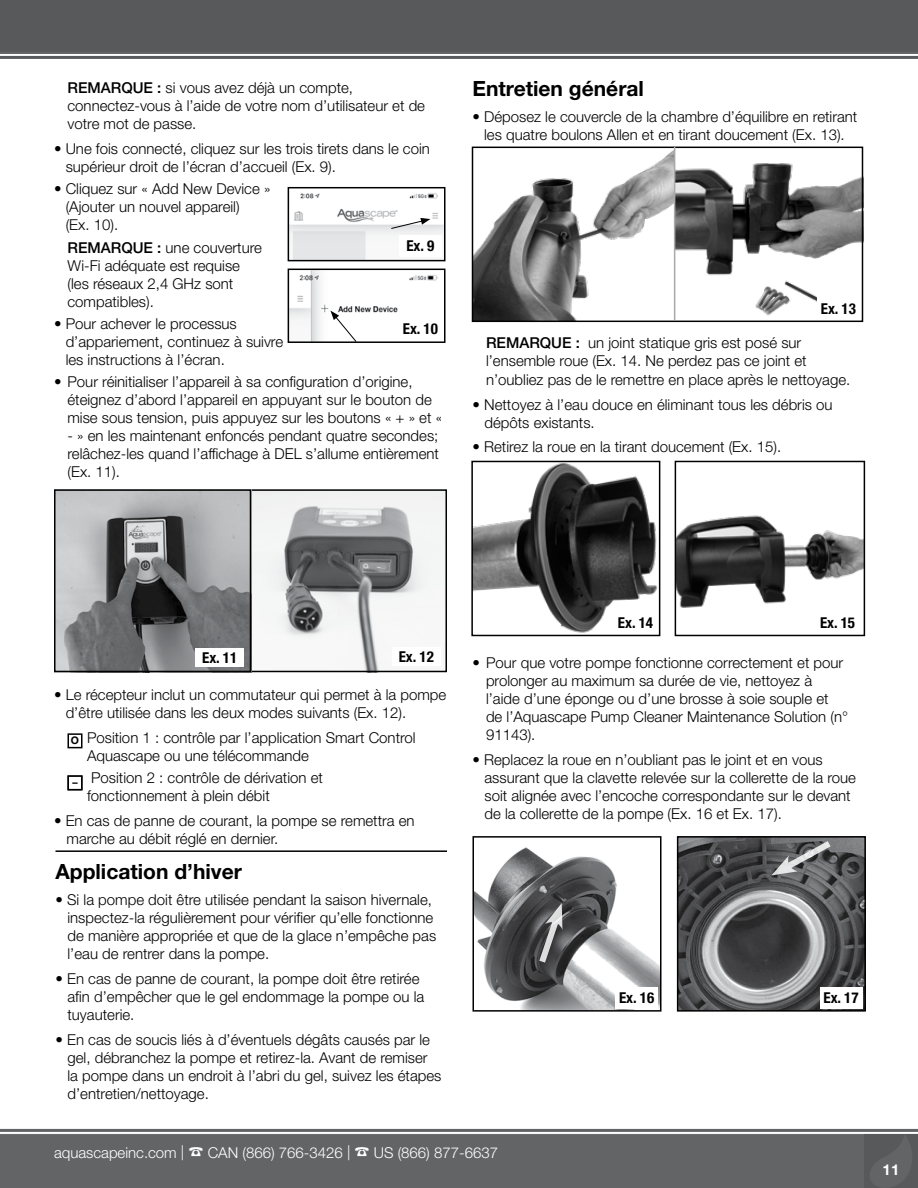
<style>
.page{position:relative;width:918px;height:1188px;background:#fff}
.page>*{position:absolute;margin:0;border:0;box-sizing:border-box;transform-origin:0 0}
.t1{font:700 21px "Helvetica Neue LT Std";color:#000}
.t2{font:300 15px/18px "Helvetica Neue LT Std";color:#000}
.t3{font:300 15px "Helvetica Neue LT Std";color:#fff}
.t4{font:700 condensed 15px "Helvetica Neue LT Std";color:#000}
.t5{font:700 15px "Helvetica Neue LT Std";color:#fff}
.t6{font:700 10.5px "Helvetica Neue LT Std";color:#000}
.s1{font-weight:500}
</style>
<div class="page">
<div style="left:0;top:0;width:918px;height:54px;background:#58595b"></div>
<div style="left:0;top:53px;width:918px;height:6px;background:#f8f8f8"></div>
<hr style="left:0;top:53px;width:918px;height:1px;background:#58595b">
<hr style="left:0;top:56px;width:918px;height:3px;background:#58595b">
<div style="left:0;top:1134px;width:918px;height:54px;background:#636466"></div>
<div style="left:0;top:1129px;width:918px;height:6px;background:#f8f8f9"></div>
<hr style="left:0;top:1129px;width:918px;height:3px;background:#636466">
<hr style="left:0;top:1134px;width:918px;height:1px;background:#636466">
<div style="left:864px;top:1134px;width:54px;height:54px;background:#58595b"></div>
<svg style="left:870px;top:1136px;width:42px;height:51px"></svg>
<hr style="left:56px;top:850px;width:391px;height:2px;background:#000">
<img style="left:57px;top:492px;width:387px;height:177px">
<div style="left:250px;top:489px;width:197px;height:183px;border:2px solid #000"></div>
<div style="left:54px;top:489px;width:197px;height:183px;border:2px solid #000"></div>
<div style="left:195px;top:648px;width:49px;height:19px;background:#fff"></div>
<img style="left:474px;top:464px;width:183px;height:169px">
<div style="left:471px;top:461px;width:189px;height:175px;border:2px solid #000"></div>
<div style="left:614px;top:612px;width:43px;height:21px;background:#fff"></div>
<img style="left:678px;top:515px;width:184px;height:93px">
<div style="left:675px;top:461px;width:190px;height:175px;border:2px solid #000"></div>
<img style="left:475px;top:150px;width:385px;height:169px">
<div style="left:472px;top:147px;width:391px;height:175px;border:2px solid #000"></div>
<div style="left:817px;top:298px;width:43px;height:21px;background:#fff"></div>
<img style="left:291px;top:193px;width:152px;height:65px">
<div style="left:288px;top:187px;width:158px;height:74px;border:2px solid #000"></div>
<div style="left:399px;top:235px;width:43px;height:22px;background:#fff"></div>
<svg style="left:390px;top:218px;width:40px;height:11px"></svg>
<img style="left:291px;top:272px;width:147px;height:68px">
<div style="left:288px;top:269px;width:158px;height:74px;border:2px solid #000"></div>
<div style="left:399px;top:318px;width:43px;height:22px;background:#fff"></div>
<svg style="left:330px;top:311px;width:27px;height:32px"></svg>
<svg style="left:67px;top:733px;width:16px;height:16px"></svg>
<svg style="left:67px;top:775px;width:16px;height:16px"></svg>
<hr style="left:674px;top:147px;width:1px;height:173px;background:#a7a9ac">
<div style="left:392px;top:647px;width:49px;height:19px;background:#fff"></div>
<img style="left:475px;top:847px;width:184px;height:162px">
<div style="left:472px;top:836px;width:190px;height:176px;border:2px solid #000"></div>
<div style="left:615px;top:987px;width:43px;height:22px;background:#fff"></div>
<img style="left:680px;top:839px;width:183px;height:170px">
<div style="left:677px;top:836px;width:189px;height:176px;border:2px solid #000"></div>
<div style="left:820px;top:987px;width:42px;height:22px;background:#fff"></div>
<svg style="left:771px;top:836px;width:63px;height:40px;background:#737375"></svg>
<svg style="left:535px;top:903px;width:30px;height:63px;background:#68686a"></svg>
<p class="t2" style="left:68px;top:79px;width:359px"><span class="s1">REMARQUE :</span> si vous avez déjà un compte, connectez-vous à l’aide de votre nom d’utilisateur et de votre mot de passe.</p>
<p class="t2" style="left:66px;top:139px;width:366px;text-indent:-12px">• Une fois connecté, cliquez sur les trois tirets dans le coin supérieur droit de l’écran d’accueil (Ex. 9).</p>
<p class="t2" style="left:66px;top:180px;width:206px;text-indent:-12px">• Cliquez sur « Add New Device » (Ajouter un nouvel appareil)<br>(Ex. 10).</p>
<p class="t2" style="left:68px;top:238px;width:196px"><span class="s1">REMARQUE :</span> une couverture<br>Wi-Fi adéquate est requise (les réseaux 2,4 GHz sont compatibles).</p>
<p class="t2" style="left:66px;top:314px;width:219px;text-indent:-12px">• Pour achever le processus d’appariement, continuez à suivre les instructions à l’écran.</p>
<p class="t2" style="left:68px;top:373px;width:376px;text-indent:-14px">• Pour réinitialiser l’appareil à sa configuration d’origine, éteignez d’abord l’appareil en appuyant sur le bouton de mise sous tension, puis appuyez sur les boutons « + » et «</p>
<p class="t2" style="left:68px;top:427px;width:373px;text-align:justify">- » en les maintenant enfoncés pendant quatre secondes; relâchez-les quand l’affichage à DEL s’allume entièrement (Ex. 11).</p>
<p class="t4" style="left:406px;top:237px;width:29px">Ex. 9</p>
<p class="t4" style="left:403px;top:320px;width:37px">Ex. 10</p>
<h1 class="t1" style="left:472px;top:76px;width:173px">Entretien général</h1>
<p class="t2" style="left:472px;top:107px;width:386px;text-align:center">• Déposez le couvercle de la chambre d’équilibre en retirant les quatre boulons Allen et en tirant doucement (Ex. 13).</p>
<p class="t4" style="left:821px;top:299px;width:37px">Ex. 13</p>
<p class="t2" style="left:486px;top:333px;width:366px"><span class="s1">REMARQUE :</span> un joint statique gris est posé sur l’ensemble roue (Ex. 14. Ne perdez pas ce joint et n’oubliez pas de le remettre en place après le nettoyage.</p>
<p class="t2" style="left:484px;top:395px;width:350px;text-indent:-12px">• Nettoyez à l’eau douce en éliminant tous les débris ou dépôts existants.</p>
<p class="t2" style="left:472px;top:438px;width:310px">• Retirez la roue en la tirant doucement (Ex. 15).</p>
<p class="t4" style="left:202px;top:649px;width:37px">Ex. 11</p>
<p class="t4" style="left:399px;top:648px;width:37px">Ex. 12</p>
<p class="t2" style="left:66px;top:686px;width:382px;text-indent:-12px">• Le récepteur inclut un commutateur qui permet à la pompe d’être utilisée dans les deux modes suivants (Ex. 12).</p>
<p class="t2" style="left:87px;top:729px;width:330px">Position 1 : contrôle par l’application Smart Control<br>Aquascape ou une télécommande</p>
<p class="t2" style="left:87px;top:768px;width:237px">Position 2 : contrôle de dérivation et fonctionnement à plein débit</p>
<p class="t2" style="left:67px;top:811px;width:350px;text-indent:-13px">• En cas de panne de courant, la pompe se remettra en marche au débit réglé en dernier.</p>
<p class="t6" style="left:71px;top:734px;width:10px">O</p>
<p class="t6" style="left:72px;top:776px;width:7px">–</p>
<h1 class="t1" style="left:56px;top:858px;width:188px">Application d’hiver</h1>
<p class="t2" style="left:68px;top:891px;width:370px;text-indent:-12px">• Si la pompe doit être utilisée pendant la saison hivernale, inspectez-la régulièrement pour vérifier qu’elle fonctionne de manière appropriée et que de la glace n’empêche pas l’eau de rentrer dans la pompe.</p>
<p class="t2" style="left:68px;top:970px;width:358px;text-indent:-12px">• En cas de panne de courant, la pompe doit être retirée afin d’empêcher que le gel endommage la pompe ou la tuyauterie.</p>
<p class="t2" style="left:68px;top:1030px;width:375px;text-indent:-12px">• En cas de soucis liés à d’éventuels dégâts causés par le gel, débranchez la pompe et retirez-la. Avant de remiser la pompe dans un endroit à l’abri du gel, suivez les étapes d’entretien/nettoyage.</p>
<p class="t4" style="left:618px;top:613px;width:37px">Ex. 14</p>
<p class="t4" style="left:820px;top:613px;width:37px">Ex. 15</p>
<p class="t2" style="left:486px;top:654px;width:364px;text-indent:-14px">• Pour que votre pompe fonctionne correctement et pour prolonger au maximum sa durée de vie, nettoyez à l’aide d’une éponge ou d’une brosse à soie souple et de l’Aquascape Pump Cleaner Maintenance Solution (n° 91143).</p>
<p class="t2" style="left:484px;top:750px;width:373px;text-indent:-12px">• Replacez la roue en n’oubliant pas le joint et en vous assurant que la clavette relevée sur la collerette de la roue soit alignée avec l’encoche correspondante sur le devant de la collerette de la pompe (Ex. 16 et Ex. 17).</p>
<p class="t4" style="left:619px;top:989px;width:37px">Ex. 16</p>
<p class="t4" style="left:823px;top:989px;width:37px">Ex. 17</p>
<p class="t3" style="left:54px;top:1143px;width:446px">aquascapeinc.com | ☎ CAN (866) 766-3426 | ☎ US (866) 877-6637</p>
<p class="t5" style="left:883px;top:1160px;width:18px">11</p>
</div>
